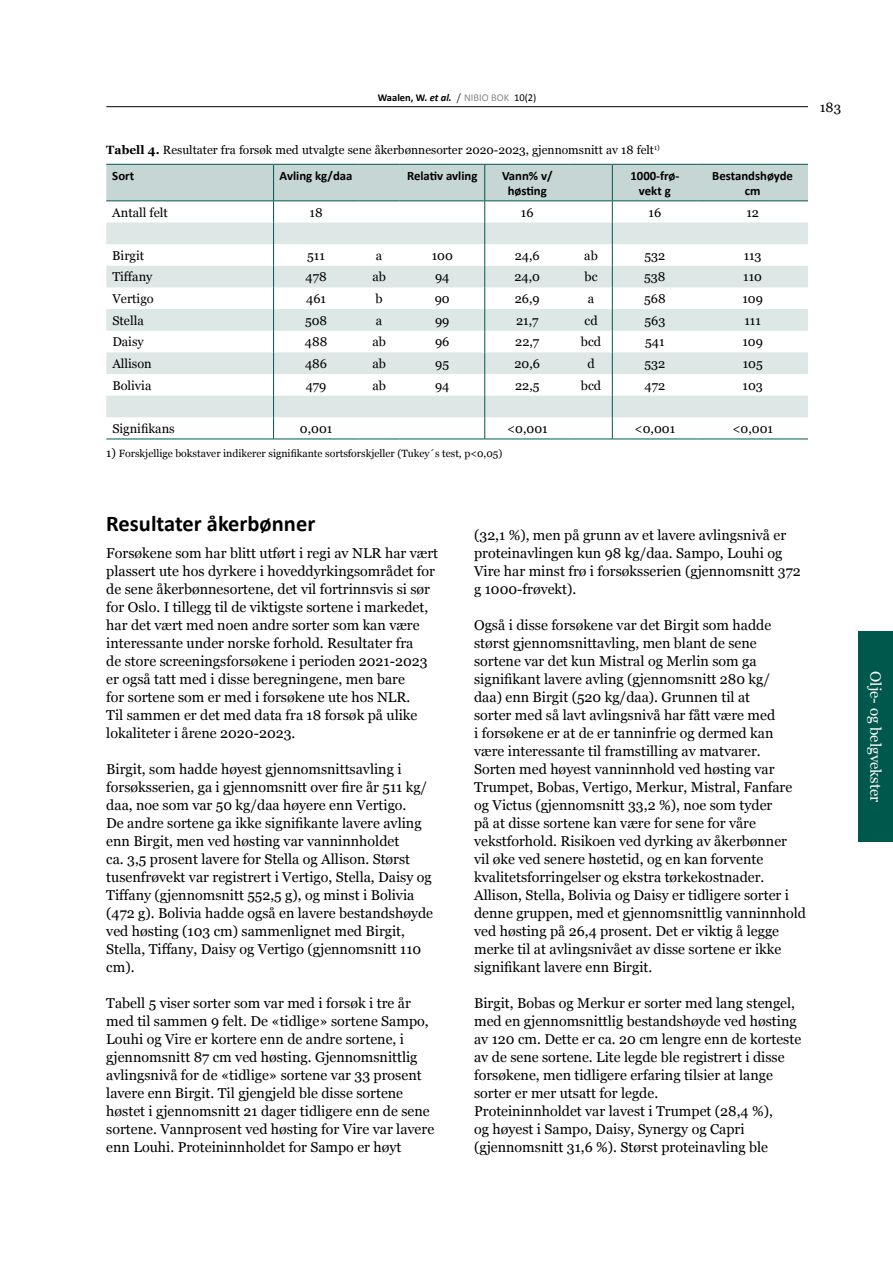
<style>
.page{position:relative;width:893px;height:1263px;background:#fff}
.page>*{position:absolute;margin:0;border:0;box-sizing:border-box;transform-origin:0 0}
.t1{font:700 22.5px "Calibri";color:#000}
.t2{font:15px "Georgia";color:#fff}
.t3{font:14.25px/18px "Georgia";color:#000}
.t4{font:13.5px "Georgia";color:#000}
.t5{font:12.75px "Georgia";color:#000}
.t6{font:700 12.75px/15px "Calibri";color:#000;text-align:center}
.t7{font:12px "Georgia";color:#000}
.t8{font:10.5px "Georgia";color:#000}
.t9{font:700 10.5px "Calibri";color:#000}
.s1{font-style:italic}
.s2{font-family:"Georgia";font-weight:400}
.s3{font-weight:400;color:#878787}
.s4{font-weight:400}
.s5{font-weight:700}
.s6{font-size:12px}
</style>
<div class="page">
<hr style="left:106px;top:106px;width:702px;height:1px;background:#000">
<div style="left:858px;top:631px;width:35px;height:211px;background:#00584d"></div>
<svg style="left:106px;top:165px;width:702px;height:274px"></svg>
<hr style="left:106px;top:164px;width:168px;height:1px;background:#00584d">
<hr style="left:274px;top:164px;width:85px;height:1px;background:#00584d">
<hr style="left:359px;top:164px;width:41px;height:1px;background:#00584d">
<hr style="left:400px;top:164px;width:85px;height:1px;background:#00584d">
<hr style="left:485px;top:164px;width:85px;height:1px;background:#00584d">
<hr style="left:570px;top:164px;width:42px;height:1px;background:#00584d">
<hr style="left:612px;top:164px;width:85px;height:1px;background:#00584d">
<hr style="left:697px;top:164px;width:111px;height:1px;background:#00584d">
<hr style="left:106px;top:200px;width:168px;height:1px;background:#00584d">
<hr style="left:274px;top:200px;width:85px;height:1px;background:#00584d">
<hr style="left:359px;top:200px;width:41px;height:1px;background:#00584d">
<hr style="left:400px;top:200px;width:85px;height:1px;background:#00584d">
<hr style="left:485px;top:200px;width:85px;height:1px;background:#00584d">
<hr style="left:570px;top:200px;width:42px;height:1px;background:#00584d">
<hr style="left:612px;top:200px;width:85px;height:1px;background:#00584d">
<hr style="left:697px;top:200px;width:111px;height:1px;background:#00584d">
<hr style="left:106px;top:439px;width:168px;height:1px;background:#00584d">
<hr style="left:274px;top:439px;width:85px;height:1px;background:#00584d">
<hr style="left:359px;top:439px;width:41px;height:1px;background:#00584d">
<hr style="left:400px;top:439px;width:85px;height:1px;background:#00584d">
<hr style="left:485px;top:439px;width:85px;height:1px;background:#00584d">
<hr style="left:570px;top:439px;width:42px;height:1px;background:#00584d">
<hr style="left:612px;top:439px;width:85px;height:1px;background:#00584d">
<hr style="left:697px;top:439px;width:111px;height:1px;background:#00584d">
<p class="t9" style="left:378px;top:91px;width:160px">Waalen, W. <span class="s1">et al.</span> <span class="s2">/</span> <span class="s3">NIBIO BOK</span> <span class="s4">10(2)</span></p>
<p class="t7" style="left:106px;top:141px;width:555px"><span class="s5">Tabell 4.</span> Resultater fra forsøk med utvalgte sene åkerbønnesorter 2020-2023, gjennomsnitt av 18 felt<sup>1)</sup></p>
<p class="t6" style="left:112px;top:168px;width:23px">Sort</p>
<p class="t6" style="left:280px;top:168px;width:74px">Avling kg/daa</p>
<p class="t6" style="left:407px;top:168px;width:72px">Relativ avling</p>
<p class="t6" style="left:502px;top:168px;width:52px">Vann% v/ høsting</p>
<p class="t6" style="left:630px;top:168px;width:50px">1000-frø&shy;vekt g</p>
<p class="t6" style="left:712px;top:168px;width:82px">Bestandshøyde cm</p>
<p class="t5" style="left:112px;top:203px;width:57px">Antall felt</p>
<p class="t5" style="left:310px;top:203px;width:15px">18</p>
<p class="t5" style="left:521px;top:203px;width:14px">16</p>
<p class="t5" style="left:648px;top:203px;width:14px">16</p>
<p class="t5" style="left:746px;top:203px;width:14px">12</p>
<p class="t5" style="left:112px;top:246px;width:33px">Birgit</p>
<p class="t5" style="left:307px;top:246px;width:19px">511</p>
<p class="t5" style="left:376px;top:246px;width:8px">a</p>
<p class="t5" style="left:432px;top:246px;width:23px">100</p>
<p class="t5" style="left:515px;top:246px;width:26px">24,6</p>
<p class="t5" style="left:584px;top:246px;width:15px">ab</p>
<p class="t5" style="left:644px;top:246px;width:22px">532</p>
<p class="t5" style="left:744px;top:246px;width:20px">113</p>
<p class="t5" style="left:112px;top:268px;width:42px">Tiffany</p>
<p class="t5" style="left:305px;top:268px;width:23px">478</p>
<p class="t5" style="left:372px;top:268px;width:15px">ab</p>
<p class="t5" style="left:435px;top:268px;width:16px">94</p>
<p class="t5" style="left:514px;top:268px;width:27px">24,0</p>
<p class="t5" style="left:585px;top:268px;width:14px">bc</p>
<p class="t5" style="left:644px;top:268px;width:23px">538</p>
<p class="t5" style="left:743px;top:268px;width:20px">110</p>
<p class="t5" style="left:112px;top:289px;width:43px">Vertigo</p>
<p class="t5" style="left:306px;top:289px;width:21px">461</p>
<p class="t5" style="left:376px;top:289px;width:9px">b</p>
<p class="t5" style="left:435px;top:289px;width:17px">90</p>
<p class="t5" style="left:515px;top:289px;width:27px">26,9</p>
<p class="t5" style="left:588px;top:289px;width:8px">a</p>
<p class="t5" style="left:644px;top:289px;width:23px">568</p>
<p class="t5" style="left:742px;top:289px;width:22px">109</p>
<p class="t5" style="left:112px;top:311px;width:33px">Stella</p>
<p class="t5" style="left:305px;top:311px;width:24px">508</p>
<p class="t5" style="left:376px;top:311px;width:8px">a</p>
<p class="t5" style="left:435px;top:311px;width:16px">99</p>
<p class="t5" style="left:516px;top:311px;width:24px">21,7</p>
<p class="t5" style="left:585px;top:311px;width:15px">cd</p>
<p class="t5" style="left:644px;top:311px;width:22px">563</p>
<p class="t5" style="left:744px;top:311px;width:18px">111</p>
<p class="t5" style="left:112px;top:333px;width:33px">Daisy</p>
<p class="t5" style="left:305px;top:333px;width:24px">488</p>
<p class="t5" style="left:372px;top:333px;width:15px">ab</p>
<p class="t5" style="left:435px;top:333px;width:16px">96</p>
<p class="t5" style="left:515px;top:333px;width:26px">22,7</p>
<p class="t5" style="left:581px;top:333px;width:22px">bcd</p>
<p class="t5" style="left:645px;top:333px;width:21px">541</p>
<p class="t5" style="left:742px;top:333px;width:22px">109</p>
<p class="t5" style="left:112px;top:354px;width:41px">Allison</p>
<p class="t5" style="left:305px;top:354px;width:24px">486</p>
<p class="t5" style="left:372px;top:354px;width:15px">ab</p>
<p class="t5" style="left:435px;top:354px;width:15px">95</p>
<p class="t5" style="left:514px;top:354px;width:27px">20,6</p>
<p class="t5" style="left:587px;top:354px;width:9px">d</p>
<p class="t5" style="left:644px;top:354px;width:22px">532</p>
<p class="t5" style="left:743px;top:354px;width:22px">105</p>
<p class="t5" style="left:112px;top:376px;width:41px">Bolivia</p>
<p class="t5" style="left:306px;top:376px;width:22px">479</p>
<p class="t5" style="left:372px;top:376px;width:15px">ab</p>
<p class="t5" style="left:435px;top:376px;width:16px">94</p>
<p class="t5" style="left:515px;top:376px;width:26px">22,5</p>
<p class="t5" style="left:581px;top:376px;width:22px">bcd</p>
<p class="t5" style="left:644px;top:376px;width:22px">472</p>
<p class="t5" style="left:742px;top:376px;width:22px">103</p>
<p class="t5" style="left:112px;top:419px;width:64px">Signifikans</p>
<p class="t5" style="left:300px;top:419px;width:34px">0,001</p>
<p class="t5" style="left:507px;top:419px;width:42px">&lt;0,001</p>
<p class="t5" style="left:635px;top:419px;width:42px">&lt;0,001</p>
<p class="t5" style="left:732px;top:419px;width:42px">&lt;0,001</p>
<p class="t8" style="left:106px;top:446px;width:397px"><span class="s6">1)</span> Forskjellige bokstaver indikerer signifikante sortsforskjeller (Tukey´s test, p&lt;0,05)</p>
<p class="t4" style="left:820px;top:97px;width:23px">183</p>
<h1 class="t1" style="left:106px;top:509px;width:211px">Resultater åkerbønner</h1>
<p class="t3" style="left:106px;top:543px;width:333px">Forsøkene som har blitt utført i regi av NLR har vært plassert ute hos dyrkere i hoveddyrkingsområdet for de sene åkerbønnesortene, det vil fortrinnsvis si sør for Oslo. I tillegg til de viktigste sortene i markedet, har det vært med noen andre sorter som kan være interessante under norske forhold. Resultater fra<br>de store screeningsforsøkene i perioden 2021-2023 er også tatt med i disse beregningene, men bare<br>for sortene som er med i forsøkene ute hos NLR.<br>Til sammen er det med data fra 18 forsøk på ulike lokaliteter i årene 2020-2023.</p>
<p class="t3" style="left:106px;top:759px;width:328px">Birgit, som hadde høyest gjennomsnittsavling i forsøksserien, ga i gjennomsnitt over fire år 511 kg/ daa, noe som var 50 kg/daa høyere enn Vertigo.<br>De andre sortene ga ikke signifikante lavere avling enn Birgit, men ved høsting var vanninnholdet<br>ca. 3,5 prosent lavere for Stella og Allison. Størst tusenfrøvekt var registrert i Vertigo, Stella, Daisy og Tiffany (gjennomsnitt 552,5 g), og minst i Bolivia (472 g). Bolivia hadde også en lavere bestandshøyde ved høsting (103 cm) sammenlignet med Birgit, Stella, Tiffany, Daisy og Vertigo (gjennomsnitt 110 cm).</p>
<p class="t3" style="left:106px;top:993px;width:329px">Tabell 5 viser sorter som var med i forsøk i tre år med til sammen 9 felt. De «tidlige» sortene Sampo, Louhi og Vire er kortere enn de andre sortene, i gjennomsnitt 87 cm ved høsting. Gjennomsnittlig avlingsnivå for de «tidlige» sortene var 33 prosent lavere enn Birgit. Til gjengjeld ble disse sortene høstet i gjennomsnitt 21 dager tidligere enn de sene sortene. Vannprosent ved høsting for Vire var lavere enn Louhi. Proteininnholdet for Sampo er høyt</p>
<p class="t3" style="left:474px;top:525px;width:328px">(32,1 %), men på grunn av et lavere avlingsnivå er proteinavlingen kun 98 kg/daa. Sampo, Louhi og Vire har minst frø i forsøksserien (gjennomsnitt 372 g 1000-frøvekt).</p>
<p class="t3" style="left:474px;top:615px;width:333px">Også i disse forsøkene var det Birgit som hadde størst gjennomsnittavling, men blant de sene sortene var det kun Mistral og Merlin som ga signifikant lavere avling (gjennomsnitt 280 kg/<br>daa) enn Birgit (520 kg/daa). Grunnen til at<br>sorter med så lavt avlingsnivå har fått være med<br>i forsøkene er at de er tanninfrie og dermed kan være interessante til framstilling av matvarer.<br>Sorten med høyest vanninnhold ved høsting var Trumpet, Bobas, Vertigo, Merkur, Mistral, Fanfare og Victus (gjennomsnitt 33,2 %), noe som tyder<br>på at disse sortene kan være for sene for våre vekstforhold. Risikoen ved dyrking av åkerbønner<br>vil øke ved senere høstetid, og en kan forvente kvalitetsforringelser og ekstra tørkekostnader.<br>Allison, Stella, Bolivia og Daisy er tidligere sorter i denne gruppen, med et gjennomsnittlig vanninnhold ved høsting på 26,4 prosent. Det er viktig å legge merke til at avlingsnivået av disse sortene er ikke signifikant lavere enn Birgit.</p>
<p class="t3" style="left:474px;top:993px;width:329px">Birgit, Bobas og Merkur er sorter med lang stengel, med en gjennomsnittlig bestandshøyde ved høsting av 120 cm. Dette er ca. 20 cm lengre enn de korteste av de sene sortene. Lite legde ble registrert i disse forsøkene, men tidligere erfaring tilsier at lange sorter er mer utsatt for legde.<br>Proteininnholdet var lavest i Trumpet (28,4 %),<br>og høyest i Sampo, Daisy, Synergy og Capri (gjennomsnitt 31,6 %). Størst proteinavling ble</p>
<p class="t2" style="left:886px;top:671px;width:132px;rotate:90deg">Olje- og belgvekster</p>
</div>
